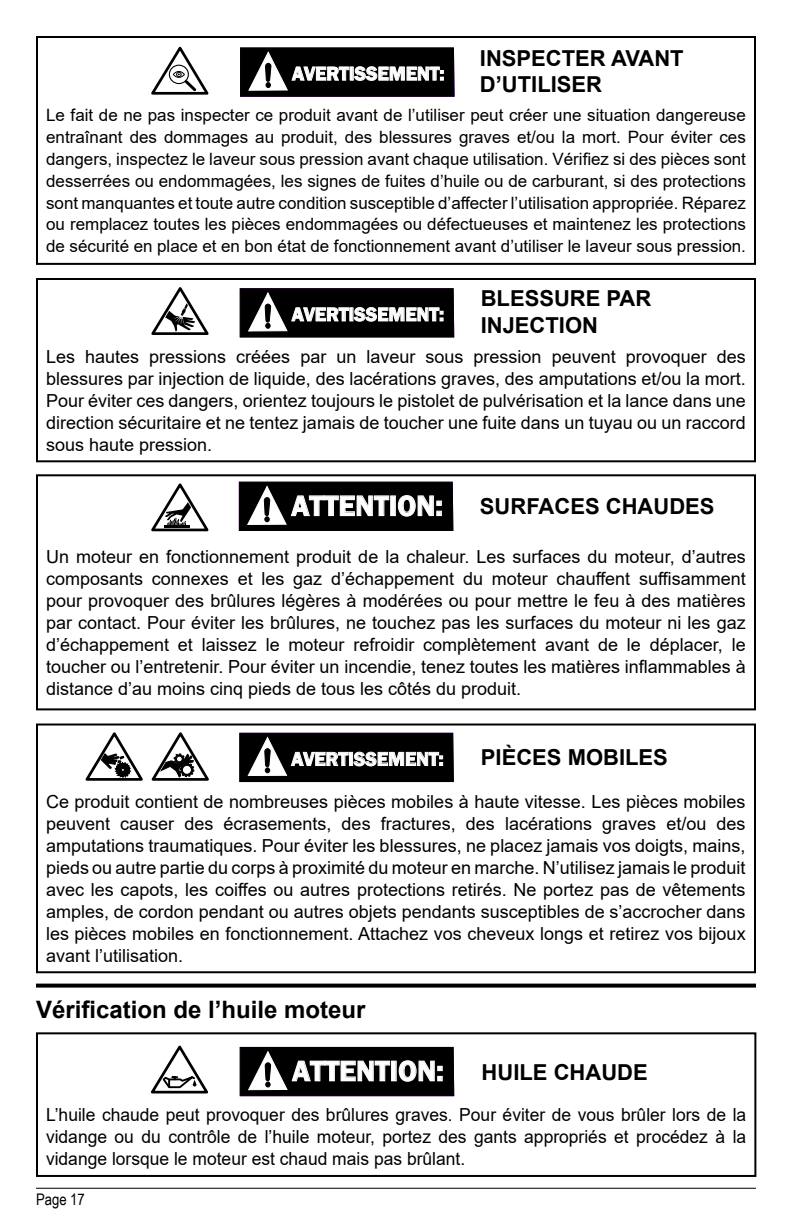
<style>
.page{position:relative;width:792px;height:1224px;background:#fff}
.page>*{position:absolute;margin:0;border:0;box-sizing:border-box;transform-origin:0 0}
.t1{font:600 29.6px "Franklin Gothic";color:#fff}
.t2{font:700 24px "Arial";color:#000}
.t3{font:700 22px/26.4px "Arial";color:#000}
.t4{font:600 19.8px "Franklin Gothic";color:#fff}
.t5{font:18px/22px "Arial";color:#000;text-align:justify}
.t6{font:17px/22px "Arial";color:#000;text-align:justify}
.t7{font:16px "Arial Narrow";color:#000}
</style>
<div class="page">
<hr style="left:36px;top:1188px;width:720px;height:1px;background:#000">
<svg style="left:36px;top:984px;width:720px;height:4px;background:#191919"></svg>
<div style="left:36px;top:36px;width:720px;height:229px;border:2px solid #000"></div>
<svg style="left:151px;top:47px;width:58px;height:48px"></svg>
<svg style="left:240px;top:47px;width:215px;height:50px;background:#131213"></svg>
<div style="left:36px;top:1032px;width:720px;height:145px;border:2px solid #000"></div>
<svg style="left:151px;top:1045px;width:57px;height:49px"></svg>
<svg style="left:240px;top:1047px;width:214px;height:49px;background:#101010"></svg>
<div style="left:36px;top:724px;width:720px;height:249px;border:2px solid #000"></div>
<svg style="left:151px;top:732px;width:58px;height:49px"></svg>
<svg style="left:85px;top:732px;width:58px;height:49px"></svg>
<svg style="left:239px;top:733px;width:215px;height:49px;background:#101011"></svg>
<div style="left:36px;top:474px;width:720px;height:236px;border:2px solid #000"></div>
<svg style="left:151px;top:483px;width:58px;height:48px"></svg>
<hr style="left:164px;top:525px;width:25px;height:3px;background:#000">
<svg style="left:239px;top:482px;width:214px;height:49px;background:#101010"></svg>
<div style="left:36px;top:278px;width:720px;height:184px;border:2px solid #000"></div>
<svg style="left:151px;top:287px;width:58px;height:48px"></svg>
<svg style="left:240px;top:288px;width:214px;height:49px;background:#101011"></svg>
<p class="t4" style="left:292px;top:61px;width:154px">AVERTISSEMENT:</p>
<p class="t3" style="left:480px;top:45px;width:205px">INSPECTER AVANT<br>D’UTILISER</p>
<p class="t6" style="left:46px;top:103px;width:701px">Le fait de ne pas inspecter ce produit avant de l’utiliser peut créer une situation dangereuse entraînant des dommages au produit, des blessures graves et/ou la mort. Pour éviter ces dangers, inspectez le laveur sous pression avant chaque utilisation. Vérifiez si des pièces sont desserrées ou endommagées, les signes de fuites d’huile ou de carburant, si des protections sont manquantes et toute autre condition susceptible d’affecter l’utilisation appropriée. Réparez ou remplacez toutes les pièces endommagées ou défectueuses et maintenez les protections de sécurité en place et en bon état de fonctionnement avant d’utiliser le laveur sous pression.</p>
<p class="t4" style="left:292px;top:302px;width:154px">AVERTISSEMENT:</p>
<p class="t3" style="left:481px;top:286px;width:172px">BLESSURE PAR<br>INJECTION</p>
<p class="t5" style="left:46px;top:345px;width:701px">Les hautes pressions créées par un laveur sous pression peuvent provoquer des blessures par injection de liquide, des lacérations graves, des amputations et/ou la mort.<br>Pour éviter ces dangers, orientez toujours le pistolet de pulvérisation et la lance dans une direction sécuritaire et ne tentez jamais de toucher une fuite dans un tuyau ou un raccord sous haute pression.</p>
<h1 class="t1" style="left:291px;top:487px;width:153px">ATTENTION:</h1>
<p class="t3" style="left:480px;top:493px;width:236px">SURFACES CHAUDES</p>
<p class="t5" style="left:46px;top:545px;width:701px">Un moteur en fonctionnement produit de la chaleur. Les surfaces du moteur, d’autres composants connexes et les gaz d’échappement du moteur chauffent suffisamment pour provoquer des brûlures légères à modérées ou pour mettre le feu à des matières par contact. Pour éviter les brûlures, ne touchez pas les surfaces du moteur ni les gaz d’échappement et laissez le moteur refroidir complètement avant de le déplacer, le toucher ou l’entretenir. Pour éviter un incendie, tenez toutes les matières inflammables à distance d’au moins cinq pieds de tous les côtés du produit.</p>
<p class="t4" style="left:291px;top:747px;width:154px">AVERTISSEMENT:</p>
<p class="t3" style="left:481px;top:744px;width:189px">PIÈCES MOBILES</p>
<p class="t5" style="left:46px;top:790px;width:701px">Ce produit contient de nombreuses pièces mobiles à haute vitesse. Les pièces mobiles peuvent causer des écrasements, des fractures, des lacérations graves et/ou des amputations traumatiques. Pour éviter les blessures, ne placez jamais vos doigts, mains, pieds ou autre partie du corps à proximité du moteur en marche. N’utilisez jamais le produit avec les capots, les coiffes ou autres protections retirés. Ne portez pas de vêtements amples, de cordon pendant ou autres objets pendants susceptibles de s’accrocher dans les pièces mobiles en fonctionnement. Attachez vos cheveux longs et retirez vos bijoux avant l’utilisation.</p>
<h2 class="t2" style="left:36px;top:993px;width:331px">Vérification de l’huile moteur</h2>
<h1 class="t1" style="left:292px;top:1053px;width:153px">ATTENTION:</h1>
<p class="t3" style="left:482px;top:1059px;width:168px">HUILE CHAUDE</p>
<p class="t5" style="left:46px;top:1104px;width:702px">L’huile chaude peut provoquer des brûlures graves. Pour éviter de vous brûler lors de la vidange ou du contrôle de l’huile moteur, portez des gants appropriés et procédez à la vidange lorsque le moteur est chaud mais pas brûlant.</p>
<p class="t7" style="left:36px;top:1188px;width:50px">Page 17</p>
</div>
